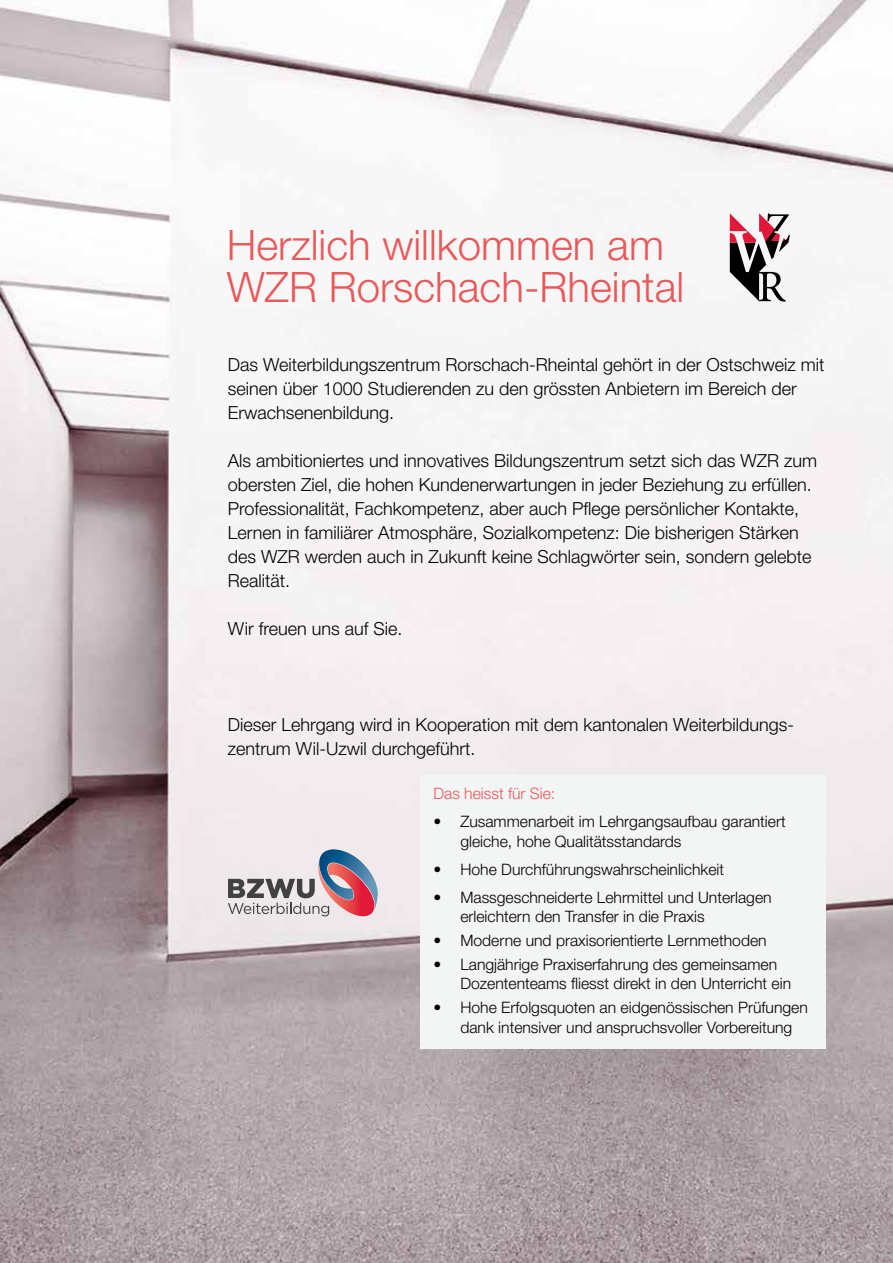
<style>
.page{position:relative;width:893px;height:1263px;background:#fff}
.page>*{position:absolute;margin:0;border:0;box-sizing:border-box;transform-origin:0 0}
.t1{font:300 42px/42px "Helvetica Neue LT Std";color:#ea5859}
.t2{font:300 18px/24px "Helvetica Neue LT Std";color:#000}
.t3{font:300 15.75px/19.5px "Helvetica Neue LT Std";color:#000}
.t4{font:300 15.75px "Helvetica Neue LT Std";color:#ea5859}
</style>
<div class="page">
<img style="left:0;top:0;width:893px;height:1263px">
<svg style="left:228px;top:849px;width:151px;height:71px;background:#c0b0b8"></svg>
<div style="left:421px;top:775px;width:405px;height:274px;background:#f3f4f4"></div>
<svg style="left:730px;top:213px;width:60px;height:89px"></svg>
<h1 class="t1" style="left:227px;top:223px;width:459px">Herzlich willkommen am<br>WZR Rorschach-Rheintal</h1>
<p class="t2" style="left:228px;top:352px;width:598px">Das Weiterbildungszentrum Rorschach-Rheintal gehört in der Ostschweiz mit seinen über 1000 Studierenden zu den grössten Anbietern im Bereich der<br>Erwachsenenbildung.</p>
<p class="t2" style="left:228px;top:448px;width:591px">Als ambitioniertes und innovatives Bildungszentrum setzt sich das WZR zum obersten Ziel, die hohen Kundenerwartungen in jeder Beziehung zu erfüllen.<br>Professionalität, Fachkompetenz, aber auch Pflege persönlicher Kontakte, Lernen in familiärer Atmosphäre, Sozialkompetenz: Die bisherigen Stärken des WZR werden auch in Zukunft keine Schlagwörter sein, sondern gelebte Realität.</p>
<p class="t2" style="left:228px;top:616px;width:176px">Wir freuen uns auf Sie.</p>
<p class="t2" style="left:228px;top:712px;width:568px">Dieser Lehrgang wird in Kooperation mit dem kantonalen Weiterbildungs&shy;zentrum Wil-Uzwil durchgeführt.</p>
<p class="t4" style="left:433px;top:784px;width:123px">Das heisst für Sie:</p>
<p class="t3" style="left:460px;top:812px;width:327px;text-indent:-27px">• Zusammenarbeit im Lehrgangsaufbau garantiert gleiche, hohe Qualitätsstandards</p>
<p class="t3" style="left:433px;top:859px;width:292px">• Hohe Durchführungswahrscheinlichkeit</p>
<p class="t3" style="left:460px;top:887px;width:313px;text-indent:-27px">• Massgeschneiderte Lehrmittel und Unterlagen erleichtern den Transfer in die Praxis</p>
<p class="t3" style="left:433px;top:930px;width:335px">• Moderne und praxisorientierte Lernmethoden</p>
<p class="t3" style="left:460px;top:954px;width:332px;text-indent:-27px">• Langjährige Praxiserfahrung des gemeinsamen<br>Dozententeams fliesst direkt in den Unterricht ein</p>
<p class="t3" style="left:460px;top:997px;width:349px;text-indent:-27px">• Hohe Erfolgsquoten an eidgenössischen Prüfungen dank intensiver und anspruchsvoller Vorbereitung</p>
</div>
